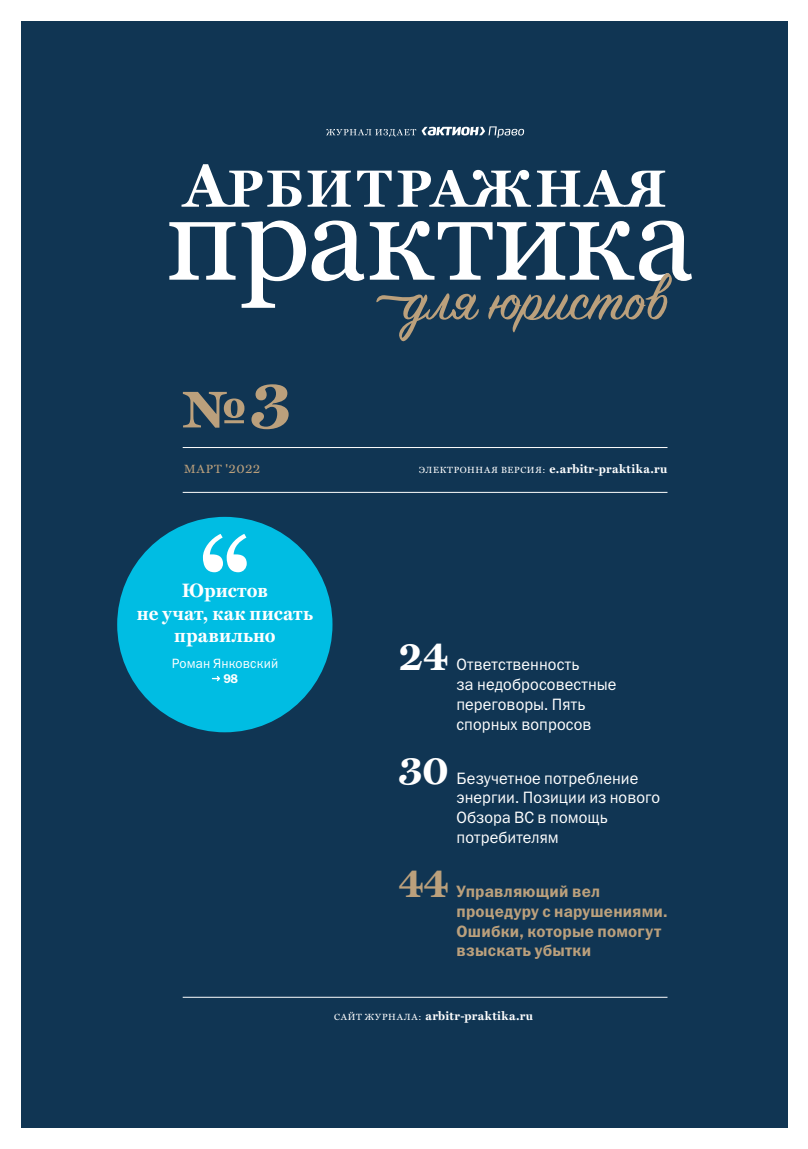
<style>
.page{position:relative;width:808px;height:1149px;background:#fff}
.page>*{position:absolute;margin:0;border:0;box-sizing:border-box;transform-origin:0 0}
.t1{font:700 58.5px "OKA Carter";color:#bba07c}
.t2{font:700 42px "OKA Carter";color:#fff}
.t3{font:700 42px "OKA Carter";color:#bba07c}
.t4{font:700 19.5px/22.5px "OKA Carter";letter-spacing:.015em;color:#fff;text-align:center}
.t5{font:16.5px/19.8px "Franklin Gothic Book C";letter-spacing:.005em;color:#fff}
.t6{font:16.5px/19.8px "Franklin Gothic Demi C";letter-spacing:.01em;color:#bba07c}
.t7{font:13.5px "Franklin Gothic Book C";letter-spacing:.01em;color:#fff}
.t8{font:13.5px "OKA Carter";color:#bba07c}
.t9{font:12.75px "Franklin Gothic Demi C";color:#fff}
.t10{font:700 12px "OKA Carter";letter-spacing:.04em;color:#fff}
.s1{font-size:69.75px}
.s2{font-size:12px}
.s3{font-weight:400;font-size:9px}
</style>
<div class="page">
<div style="left:21px;top:21px;width:767px;height:1106px;background:#103553"></div>
<hr style="left:183px;top:996px;width:484px;height:1px;background:#fff">
<hr style="left:183px;top:492px;width:484px;height:1px;background:#fff">
<hr style="left:183px;top:447px;width:484px;height:1px;background:#fff">
<svg style="left:169px;top:164px;width:523px;height:144px"></svg>
<svg style="left:376px;top:273px;width:296px;height:68px"></svg>
<svg style="left:326px;top:126px;width:198px;height:12px"></svg>
<div style="left:117px;top:516px;width:215px;height:216px;background:#00bde3;border-radius:50%"></div>
<svg style="left:212px;top:676px;width:8px;height:5px"></svg>
<svg style="left:203px;top:534px;width:44px;height:38px"></svg>
<h1 class="t1" style="left:183px;top:378px;width:110px">№<span class="s1">3</span></h1>
<p class="t8" style="left:184px;top:462px;width:78px"><span class="s2">МАРТ</span> '2022</p>
<p class="t10" style="left:419px;top:463px;width:250px"><span class="s3">ЭЛЕКТРОННАЯ ВЕРСИЯ:</span> e.arbitr-praktika.ru</p>
<p class="t4" style="left:137px;top:579px;width:178px">Юристов<br>не учат, как писать правильно</p>
<p class="t7" style="left:172px;top:657px;width:108px">Роман Янковский</p>
<p class="t9" style="left:223px;top:673px;width:16px">98</p>
<h2 class="t2" style="left:399px;top:635px;width:52px">24</h2>
<p class="t5" style="left:456px;top:656px;width:162px">Ответственность<br>за недобросовестные переговоры. Пять спорных вопросов</p>
<h2 class="t2" style="left:399px;top:748px;width:52px">30</h2>
<p class="t5" style="left:457px;top:769px;width:205px">Безучетное потребление энергии. Позиции из нового<br>Обзора ВС в помощь потребителям</p>
<h2 class="t3" style="left:399px;top:861px;width:52px">44</h2>
<p class="t6" style="left:457px;top:882px;width:212px">Управляющий вел процедуру с нарушениями.<br>Ошибки, которые помогут взыскать убытки</p>
<p class="t10" style="left:334px;top:1009px;width:200px"><span class="s3">САЙТ ЖУРНАЛА:</span> arbitr-praktika.ru</p>
</div>
